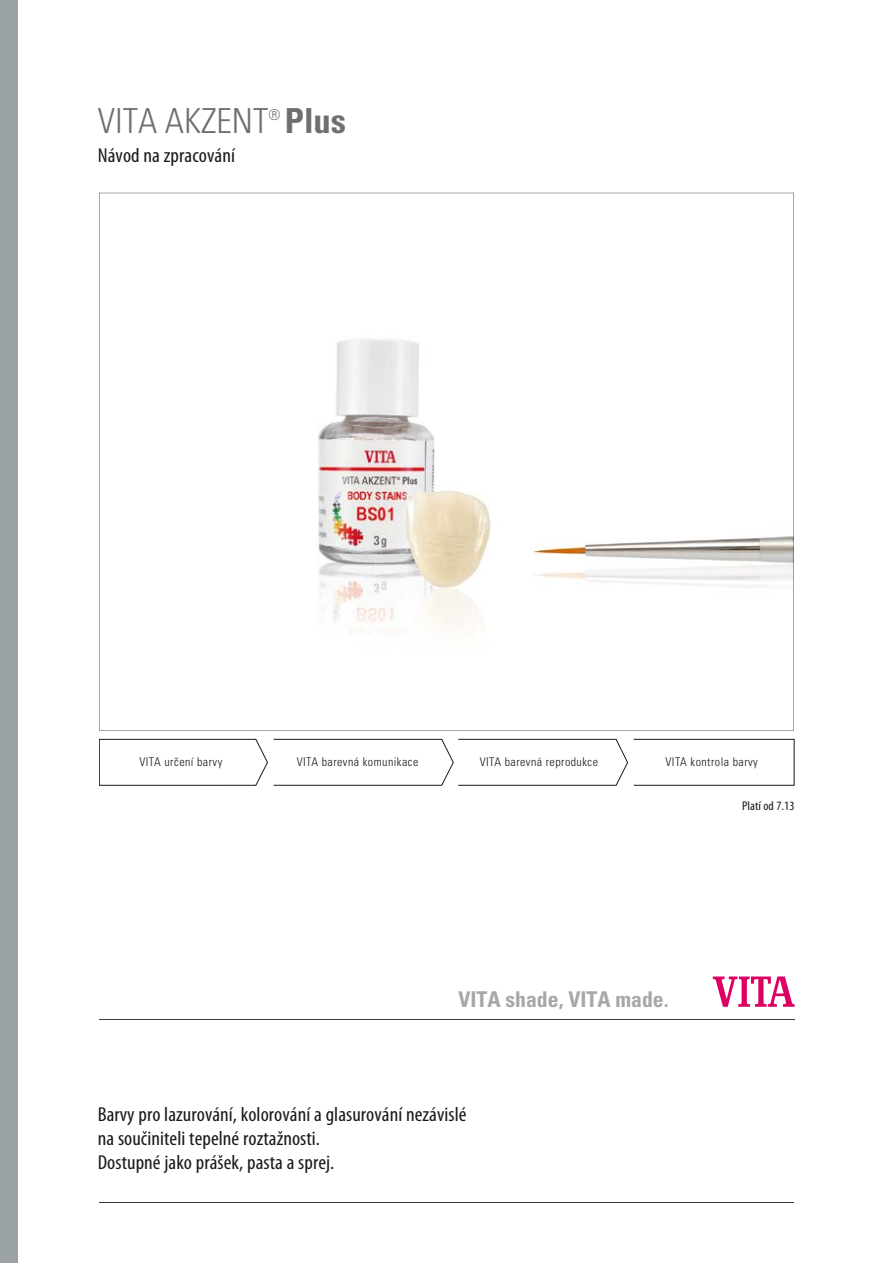
<style>
.page{position:relative;width:893px;height:1263px;background:#fff}
.page>*{position:absolute;margin:0;border:0;box-sizing:border-box;transform-origin:0 0}
.t1{font:300 condensed 34.5px "Univers LT";color:#6f6f6e}
.t2{font:700 condensed 34.5px "Univers LT";color:#6f6f6e}
.t3{font:700 condensed 21.75px "Univers LT";color:#a7a7a8}
.t4{font:condensed 20.25px/24px "Myriad Pro";letter-spacing:.005em;color:#1a1a1a;scale:1.05 1}
.t5{font:300 condensed 15px "Univers LT";color:#6f6f6e}
.t6{font:condensed 12.75px "Myriad Pro";letter-spacing:.005em;color:#1a1a1a;scale:1.05 1}
.t7{font:300 condensed 12px "Univers";letter-spacing:.04em;color:#1a1a1a}
</style>
<div class="page">
<div style="left:0;top:0;width:17px;height:1263px;background:#9ba2a6"></div>
<svg style="left:713px;top:976px;width:82px;height:31px"></svg>
<hr style="left:99px;top:1020px;width:696px;height:1px;background:#3b3b3a">
<hr style="left:99px;top:1202px;width:695px;height:1px;background:#3b3b3a">
<svg style="left:99px;top:193px;width:695px;height:538px"></svg>
<svg style="left:99px;top:739px;width:695px;height:46px"></svg>
<h1 class="t1" style="left:98px;top:100px;width:172px">VITA AKZENT</h1>
<p class="t5" style="left:268px;top:105px;width:13px">®</p>
<h1 class="t2" style="left:285px;top:100px;width:63px">Plus</h1>
<p class="t4" style="left:98px;top:144px;width:132px">Návod na zpracování</p>
<p class="t7" style="left:139px;top:754px;width:85px">VITA urcˇen´ı barvy</p>
<p class="t7" style="left:297px;top:754px;width:123px">VITA barevná komunikace</p>
<p class="t7" style="left:480px;top:754px;width:120px">VITA barevná reprodukce</p>
<p class="t7" style="left:665px;top:754px;width:94px">VITA kontrola barvy</p>
<p class="t3" style="left:458px;top:985px;width:212px">VITA shade, VITA made.</p>
<p class="t4" style="left:98px;top:1102px;width:353px">Barvy pro lazurování, kolorování a glasurování nezávislé na součiniteli tepelné roztažnosti.<br>Dostupné jako prášek, pasta a sprej.</p>
<p class="t6" style="left:742px;top:799px;width:51px">Platí od 7.13</p>
</div>
